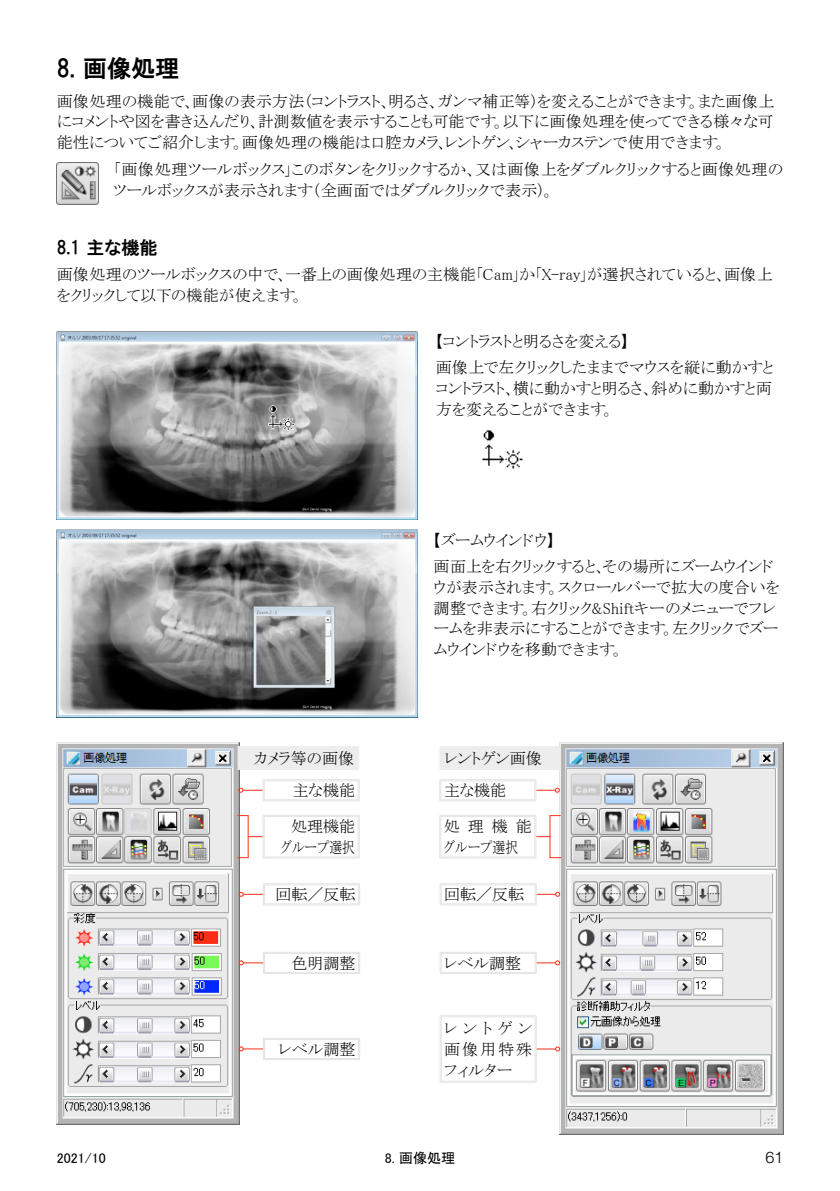
<style>
.page{position:relative;width:840px;height:1191px;background:#fff}
.page>*{position:absolute;margin:0;border:0;box-sizing:border-box;transform-origin:0 0}
.t1{font:24px "HGP Gothic E";color:#000}
.t2{font:18px "HGP Gothic E";color:#000}
.t3{font:16px/20.8px "MS P Mincho";color:#000}
.t4{font:300 16px "Helvetica Neue LT Pro";color:#000}
.t5{font:14px "MS UI Gothic";color:#000}
</style>
<div class="page">
<img style="left:57px;top:743px;width:182px;height:381px">
<img style="left:559px;top:743px;width:223px;height:391px">
<svg style="left:536px;top:1046px;width:24px;height:5px"></svg>
<img style="left:57px;top:163px;width:42px;height:42px">
<div style="left:237px;top:746px;width:122px;height:24px;background:#ededed"></div>
<div style="left:239px;top:747px;width:118px;height:21px;border:1px solid #ededed"></div>
<div style="left:439px;top:746px;width:121px;height:24px;background:#ededed"></div>
<div style="left:440px;top:747px;width:119px;height:21px;border:1px solid #ededed"></div>
<img style="left:57px;top:332px;width:360px;height:187px">
<img style="left:57px;top:529px;width:360px;height:188px">
<img style="left:482px;top:430px;width:40px;height:39px">
<svg style="left:238px;top:787px;width:25px;height:5px"></svg>
<div style="left:263px;top:779px;width:96px;height:22px;border:1px solid #e4e4e4"></div>
<div style="left:264px;top:780px;width:94px;height:20px;border:1px solid #e4e4e4"></div>
<svg style="left:535px;top:787px;width:24px;height:5px"></svg>
<div style="left:439px;top:779px;width:96px;height:22px;border:1px solid #e4e4e4"></div>
<div style="left:440px;top:780px;width:94px;height:20px;border:1px solid #e4e4e4"></div>
<hr style="left:247px;top:815px;width:1px;height:42px;background:#ff3016">
<svg style="left:248px;top:836px;width:15px;height:1px"></svg>
<div style="left:263px;top:815px;width:96px;height:43px;border:1px solid #e4e4e4"></div>
<div style="left:264px;top:816px;width:94px;height:41px;border:1px solid #e4e4e4"></div>
<hr style="left:549px;top:815px;width:1px;height:42px;background:#ff3016">
<svg style="left:535px;top:836px;width:14px;height:1px"></svg>
<div style="left:439px;top:815px;width:96px;height:43px;border:1px solid #e4e4e4"></div>
<div style="left:440px;top:816px;width:94px;height:41px;border:1px solid #e4e4e4"></div>
<svg style="left:238px;top:891px;width:25px;height:5px"></svg>
<div style="left:263px;top:883px;width:96px;height:22px;border:1px solid #e4e4e4"></div>
<div style="left:264px;top:884px;width:94px;height:20px;border:1px solid #e4e4e4"></div>
<svg style="left:536px;top:891px;width:24px;height:5px"></svg>
<div style="left:439px;top:883px;width:97px;height:22px;border:1px solid #e4e4e4"></div>
<div style="left:441px;top:884px;width:94px;height:20px;border:1px solid #e4e4e4"></div>
<svg style="left:238px;top:960px;width:25px;height:5px"></svg>
<div style="left:263px;top:952px;width:96px;height:21px;border:1px solid #e4e4e4"></div>
<div style="left:264px;top:953px;width:94px;height:19px;border:1px solid #e4e4e4"></div>
<svg style="left:238px;top:1046px;width:25px;height:5px"></svg>
<div style="left:263px;top:1038px;width:96px;height:21px;border:1px solid #e4e4e4"></div>
<div style="left:264px;top:1039px;width:94px;height:19px;border:1px solid #e4e4e4"></div>
<svg style="left:536px;top:960px;width:24px;height:5px"></svg>
<div style="left:439px;top:952px;width:97px;height:21px;border:1px solid #e4e4e4"></div>
<div style="left:441px;top:953px;width:94px;height:19px;border:1px solid #e4e4e4"></div>
<div style="left:439px;top:1015px;width:97px;height:67px;border:1px solid #e4e4e4"></div>
<div style="left:441px;top:1016px;width:94px;height:65px;border:1px solid #e4e4e4"></div>
<img style="left:268px;top:405px;width:26px;height:25px">
<h1 class="t1" style="left:57px;top:57px;width:124px">8. 画像処理</h1>
<p class="t3" style="left:57px;top:90px;width:718px;text-align:justify">画像処理の機能で、画像の表示方法（コントラスト、明るさ、ガンマ補正等）を変えることができます。また画像上にコメントや図を書き込んだり、計測数値を表示することも可能です。以下に画像処理を使ってできる様々な可能性についてご紹介します。画像処理の機能は口腔カメラ、レントゲン、シャーカステンで使用できます。</p>
<p class="t3" style="left:113px;top:159px;width:671px">「画像処理ツールボックス」このボタンをクリックするか、又は画像上をダブルクリックすると画像処理のツールボックスが表示されます（全画面ではダブルクリックで表示）。</p>
<p class="t2" style="left:57px;top:238px;width:102px">8.1 主な機能</p>
<p class="t3" style="left:57px;top:264px;width:717px">画像処理のツールボックスの中で、一番上の画像処理の主機能「Cam」か「X-ray」が選択されていると、画像上をクリックして以下の機能が使えます。</p>
<p class="t3" style="left:435px;top:328px;width:339px;line-height:26.4px">【コントラストと明るさを変える】<br>画像上で左クリックしたままでマウスを縦に動かすと</p>
<p class="t3" style="left:435px;top:378px;width:337px">コントラスト、横に動かすと明るさ、斜めに動かすと両方を変えることができます。</p>
<p class="t3" style="left:433px;top:526px;width:341px;line-height:26.4px">【ズームウインドウ】<br>画面上を右クリックすると、その場所にズームウインド</p>
<p class="t3" style="left:433px;top:576px;width:347px">ウが表示されます。スクロールバーで拡大の度合いを調整できます。右クリック&amp;Shiftキーのメニューでフレームを非表示にすることができます。左クリックでズームウインドウを移動できます。</p>
<p class="t3" style="left:253px;top:747px;width:102px">カメラ等の画像</p>
<p class="t3" style="left:444px;top:747px;width:99px">レントゲン画像</p>
<p class="t3" style="left:292px;top:780px;width:64px">主な機能</p>
<p class="t3" style="left:443px;top:780px;width:64px">主な機能</p>
<p class="t3" style="left:280px;top:816px;width:76px;text-align:right">処理機能グループ選択</p>
<p class="t3" style="left:443px;top:816px;width:89px">処理機能グループ選択</p>
<p class="t3" style="left:275px;top:884px;width:81px">回転／反転</p>
<p class="t3" style="left:444px;top:884px;width:82px">回転／反転</p>
<p class="t3" style="left:291px;top:952px;width:65px">色明調整</p>
<p class="t3" style="left:278px;top:1038px;width:78px">レベル調整</p>
<p class="t3" style="left:444px;top:952px;width:78px">レベル調整</p>
<p class="t3" style="left:444px;top:1017px;width:89px;text-align:justify">レントゲン画像用特殊フィルター</p>
<p class="t5" style="left:57px;top:1150px;width:50px">2021/10</p>
<p class="t5" style="left:384px;top:1150px;width:72px">8. 画像処理</p>
<p class="t4" style="left:765px;top:1147px;width:19px">61</p>
</div>
